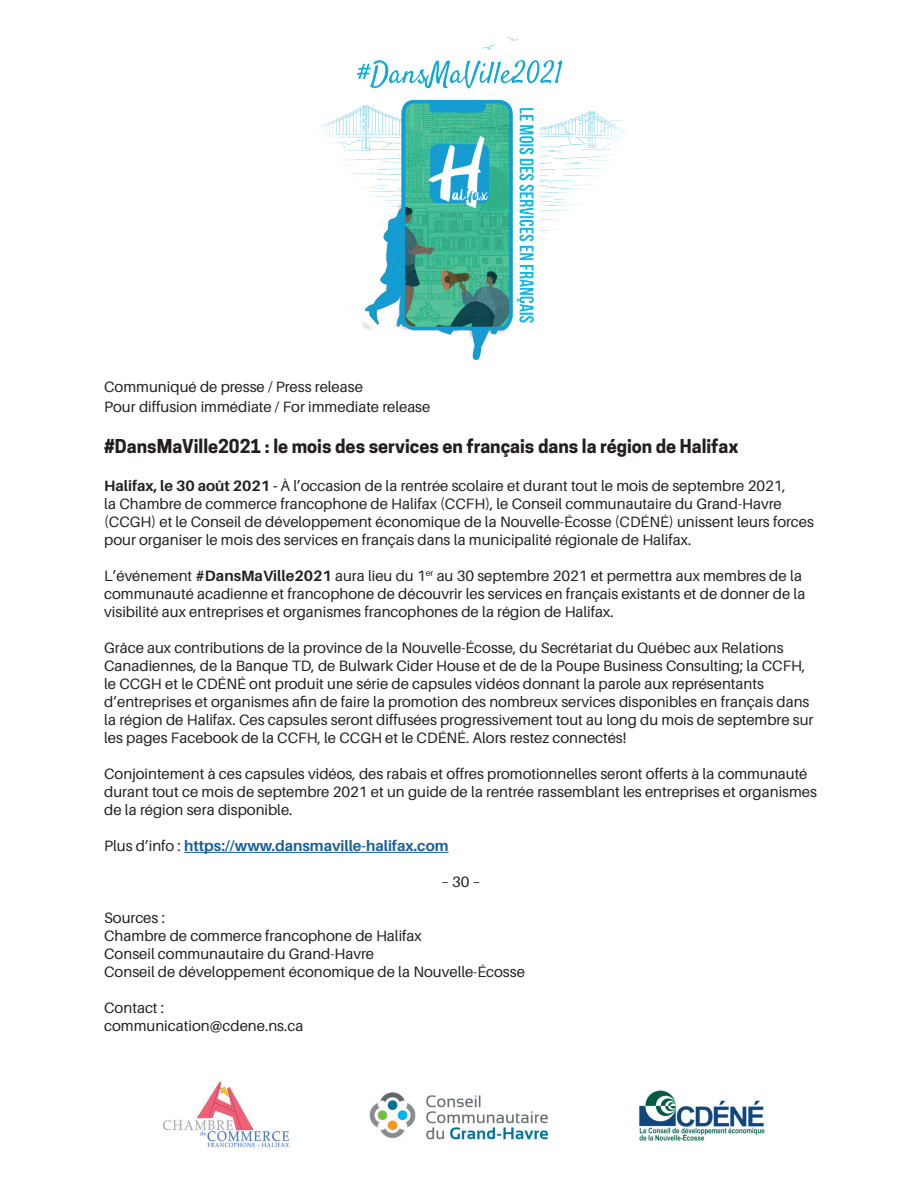
<style>
.page{position:relative;width:918px;height:1188px;background:#fff}
.page>*{position:absolute;margin:0;border:0;box-sizing:border-box;transform-origin:0 0}
.t1{font:700 18px "Cooper Hewitt";color:#231f20}
.t2{font:15px/18px "Aileron";color:#231f20}
.t3{font:700 15px "Aileron";color:#175d9e}
.s1{font-weight:700}
.s2{font-weight:400;color:#231f20}
</style>
<div class="page">
<hr style="left:184px;top:852px;width:265px;height:1px;background:#175d9e">
<img style="left:163px;top:1081px;width:126px;height:67px">
<img style="left:369px;top:1092px;width:180px;height:49px">
<img style="left:639px;top:1090px;width:126px;height:51px">
<img style="left:319px;top:37px;width:306px;height:324px">
<p class="t2" style="left:104px;top:377px;width:328px;line-height:19.8px">Communiqué de presse / Press release<br>Pour diffusion immédiate / For immediate release</p>
<p class="t1" style="left:104px;top:436px;width:636px">#DansMaVille2021 : le mois des services en français dans la région de Halifax</p>
<p class="t2" style="left:104px;top:477px;width:711px"><span class="s1">Halifax, le 30 août 2021 -</span> À l’occasion de la rentrée scolaire et durant tout le mois de septembre 2021,<br>la Chambre de commerce francophone de Halifax (CCFH), le Conseil communautaire du Grand-Havre (CCGH) et le Conseil de développement économique de la Nouvelle-Écosse (CDÉNÉ) unissent leurs forces pour organiser le mois des services en français dans la municipalité régionale de Halifax.</p>
<p class="t2" style="left:104px;top:567px;width:703px">L’événement <span class="s1">#DansMaVille2021</span> aura lieu du 1<sup>er</sup> au 30 septembre 2021 et permettra aux membres de la communauté acadienne et francophone de découvrir les services en français existants et de donner de la visibilité aux entreprises et organismes francophones de la région de Halifax.</p>
<p class="t2" style="left:104px;top:639px;width:711px">Grâce aux contributions de la province de la Nouvelle-Écosse, du Secrétariat du Québec aux Relations Canadiennes, de la Banque TD, de Bulwark Cider House et de de la Poupe Business Consulting; la CCFH, le CCGH et le CDÉNÉ ont produit une série de capsules vidéos donnant la parole aux représentants d’entreprises et organismes afin de faire la promotion des nombreux services disponibles en français dans la région de Halifax. Ces capsules seront diffusées progressivement tout au long du mois de septembre sur les pages Facebook de la CCFH, le CCGH et le CDÉNÉ. Alors restez connectés!</p>
<p class="t2" style="left:104px;top:765px;width:714px">Conjointement à ces capsules vidéos, des rabais et offres promotionnelles seront offerts à la communauté durant tout ce mois de septembre 2021 et un guide de la rentrée rassemblant les entreprises et organismes de la région sera disponible.</p>
<p class="t3" style="left:104px;top:837px;width:346px"><span class="s2">Plus d’info :</span> https://www.dansmaville-halifax.com</p>
<p class="t2" style="left:441px;top:873px;width:40px">– 30 –</p>
<p class="t2" style="left:104px;top:909px;width:422px">Sources :<br>Chambre de commerce francophone de Halifax<br>Conseil communautaire du Grand-Havre<br>Conseil de développement économique de la Nouvelle-Écosse</p>
<p class="t2" style="left:104px;top:999px;width:201px">Contact : communication@cdene.ns.ca</p>
</div>
